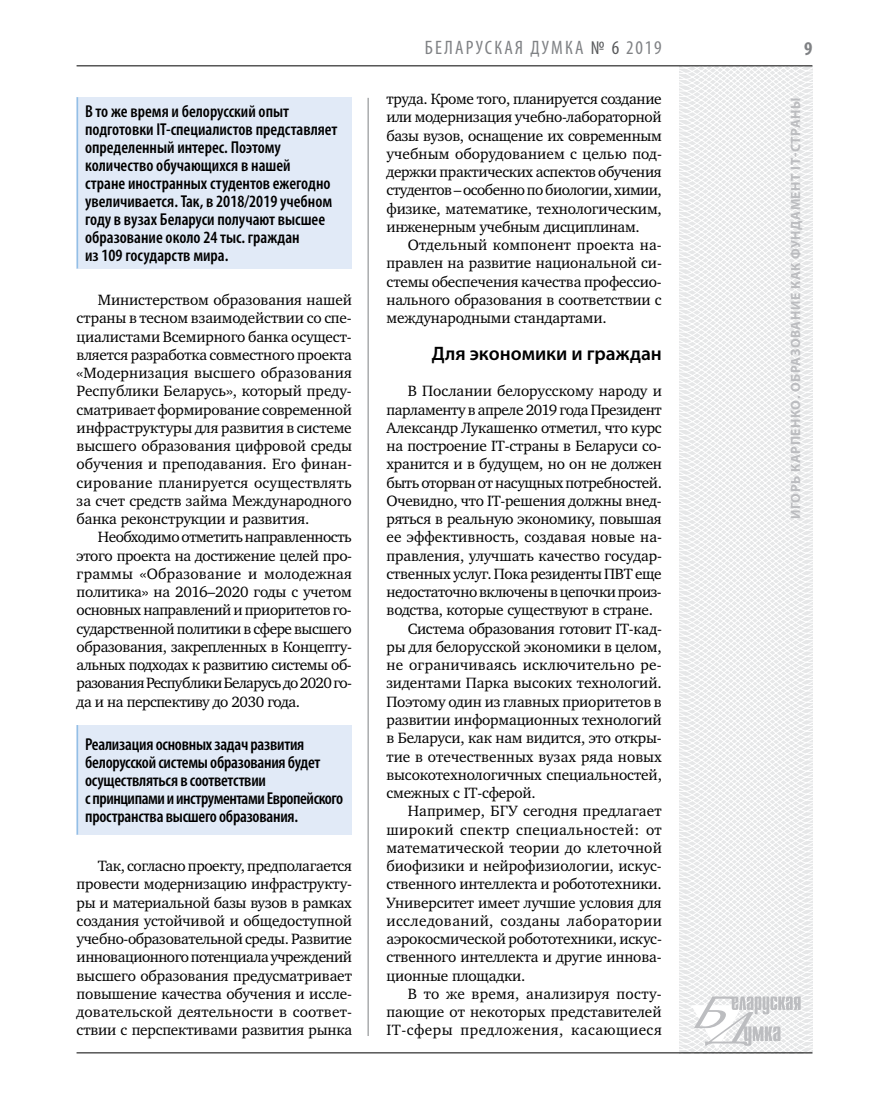
<style>
.page{position:relative;width:872px;height:1106px;background:#fff}
.page>*{position:absolute;margin:0;border:0;box-sizing:border-box;transform-origin:0 0}
.t1{font:condensed 19.5px "Myriad Pro";letter-spacing:.11em;color:#808285}
.t2{font:600 19.5px "Myriad Pro";color:#000}
.t3{font:700 condensed 19.5px "Myriad Pro";color:#808285}
.t4{font:600 condensed 17.25px/18px "Myriad Pro";letter-spacing:-.005em;color:#000}
.t5{font:15.3px/18.3px "Charter C";letter-spacing:-.01em;color:#000;text-align:justify}
.t6{font:15.3px "Charter C";letter-spacing:-.03em;color:#000}
.t7{font:15.3px "Charter C";letter-spacing:.025em;color:#000}
.t8{font:15.3px "Charter C";letter-spacing:.015em;color:#000}
.t9{font:15.3px "Charter C";letter-spacing:.03em;color:#000}
.t10{font:700 13.5px "Myriad Pro";letter-spacing:.04em;color:#bcbdc0}
.s1{color:#58595b}
</style>
<div class="page">
<hr style="left:368px;top:98px;width:1px;height:938px;background:#808285">
<svg style="left:621px;top:65px;width:192px;height:989px"></svg>
<svg style="left:691px;top:996px;width:109px;height:53px"></svg>
<hr style="left:77px;top:65px;width:735px;height:1px;background:#000">
<hr style="left:77px;top:1052px;width:735px;height:1px;background:#000">
<div style="left:77px;top:725px;width:275px;height:109px;background:#e1eaf7"></div>
<div style="left:77px;top:97px;width:275px;height:171px;background:#e1eaf7"></div>
<hr style="left:77px;top:97px;width:1px;height:171px;background:#93bfe6">
<hr style="left:77px;top:725px;width:1px;height:109px;background:#93bfe6">
<p class="t4" style="left:85px;top:102px;width:254px">В то же время и белорусский опыт подготовки IT-специалистов представляет определенный интерес. Поэтому количество обучающихся в нашей<br>стране иностранных студентов ежегодно увеличивается. Так, в 2018/2019 учебном году в вузах Беларуси получают высшее образование около 24 тыс. граждан<br>из 109 государств мира.</p>
<p class="t5" style="left:77px;top:291px;width:277px;text-indent:21px">Министерством образования нашей страны в тесном взаимодействии со спе&shy;циалистами Всемирного банка осущест&shy;вляется разработка совместного проекта «Модернизация высшего образования Республики Беларусь», который преду&shy;сматривает формирование современной инфраструктуры для развития в системе высшего образования цифровой среды обучения и преподавания. Его финан&shy;сирование планируется осуществлять за счет средств займа Международного банка реконструкции и развития.</p>
<p class="t5" style="left:77px;top:528px;width:277px;text-indent:21px">Необходимо отметить направленность этого проекта на достижение целей про&shy;граммы «Образование и молодежная политика» на 2016–2020 годы с учетом основных направлений и приоритетов го&shy;сударственной политики в сфере высшего образования, закрепленных в Концепту&shy;альных подходах к развитию системы об&shy;разования Республики Беларусь до 2020 го&shy;да и на перспективу до 2030 года.</p>
<p class="t4" style="left:85px;top:735px;width:260px">Реализация основных задач развития белорусской системы образования будет осуществляться в соответствии<br>с принципами и инструментами Европейского пространства высшего образования.</p>
<p class="t5" style="left:77px;top:857px;width:277px;text-indent:21px">Так, согласно проекту, предполагается провести модернизацию инфраструкту&shy;ры и материальной базы вузов в рамках создания устойчивой и общедоступной учебно-образовательной среды. Развитие инновационного потенциала учреждений высшего образования предусматривает повышение качества обучения и иссле&shy;довательской деятельности в соответ&shy;ствии с перспективами развития рынка</p>
<p class="t1" style="left:425px;top:36px;width:238px">БЕЛАРУСКАЯ ДУМКА <span class="s1">№ 6</span> 2019</p>
<p class="t3" style="left:804px;top:37px;width:10px">9</p>
<p class="t5" style="left:386px;top:90px;width:277px">труда. Кроме того, планируется создание или модернизация учебно-лабораторной базы вузов, оснащение их современным учебным оборудованием с целью под&shy;держки практических аспектов обучения студентов – особенно по биологии, химии, физике, математике, технологическим, инженерным учебным дисциплинам.</p>
<p class="t5" style="left:386px;top:236px;width:277px;text-indent:21px">Отдельный компонент проекта на&shy;правлен на развитие национальной си&shy;стемы обеспечения качества профессио&shy;нального образования в соответствии с международными стандартами.</p>
<p class="t2" style="left:432px;top:341px;width:232px">Для экономики и граждан</p>
<p class="t5" style="left:408px;top:382px;width:256px">В Послании белорусскому народу и</p>
<p class="t5" style="left:386px;top:400px;width:277px">парламенту в апреле 2019 года Президент</p>
<p class="t5" style="left:386px;top:418px;width:277px">Александр Лукашенко отметил, что курс</p>
<p class="t5" style="left:386px;top:437px;width:277px">на построение IT-страны в Беларуси со-</p>
<p class="t5" style="left:386px;top:455px;width:277px">хранится и в будущем, но он не должен</p>
<p class="t6" style="left:386px;top:474px;width:277px">быть оторван от насущных потребностей.</p>
<p class="t5" style="left:386px;top:491px;width:275px">Очевидно, что IT-решения должны внед-</p>
<p class="t5" style="left:386px;top:510px;width:277px">ряться в реальную экономику, повышая</p>
<p class="t5" style="left:386px;top:528px;width:277px">ее эффективность, создавая новые на-</p>
<p class="t5" style="left:386px;top:546px;width:277px">правления, улучшать качество государ-</p>
<p class="t5" style="left:386px;top:564px;width:277px">ственных услуг. Пока резиденты ПВТ еще</p>
<p class="t6" style="left:386px;top:583px;width:277px">недостаточно включены в цепочки произ-</p>
<p class="t5" style="left:386px;top:601px;width:268px">водства, которые существуют в стране.</p>
<p class="t5" style="left:408px;top:619px;width:256px">Система образования готовит IT-кад-</p>
<p class="t5" style="left:386px;top:638px;width:277px">ры для белорусской экономики в целом,</p>
<p class="t8" style="left:386px;top:656px;width:277px">не ограничиваясь исключительно ре-</p>
<p class="t5" style="left:386px;top:674px;width:277px">зидентами Парка высоких технологий.</p>
<p class="t5" style="left:386px;top:692px;width:277px">Поэтому один из главных приоритетов в</p>
<p class="t5" style="left:386px;top:711px;width:277px">развитии информационных технологий</p>
<p class="t5" style="left:386px;top:729px;width:277px">в Беларуси, как нам видится, это откры-</p>
<p class="t5" style="left:386px;top:747px;width:277px">тие в отечественных вузах ряда новых</p>
<p class="t5" style="left:386px;top:765px;width:277px">высокотехнологичных специальностей,</p>
<p class="t5" style="left:386px;top:784px;width:151px">смежных с IT-сферой.</p>
<p class="t5" style="left:408px;top:802px;width:255px">Например, БГУ сегодня предлагает</p>
<p class="t7" style="left:386px;top:821px;width:277px">широкий спектр специальностей: от</p>
<p class="t5" style="left:386px;top:838px;width:277px">математической теории до клеточной</p>
<p class="t5" style="left:386px;top:857px;width:277px">биофизики и нейрофизиологии, искус-</p>
<p class="t5" style="left:386px;top:875px;width:277px">ственного интеллекта и робототехники.</p>
<p class="t5" style="left:386px;top:893px;width:277px">Университет имеет лучшие условия для</p>
<p class="t7" style="left:386px;top:912px;width:277px">исследований, созданы лаборатории</p>
<p class="t5" style="left:386px;top:930px;width:277px">аэрокосмической робототехники, искус-</p>
<p class="t5" style="left:386px;top:948px;width:277px">ственного интеллекта и другие иннова-</p>
<p class="t5" style="left:386px;top:966px;width:141px">ционные площадки.</p>
<p class="t8" style="left:408px;top:985px;width:255px">В то же время, анализируя посту-</p>
<p class="t5" style="left:386px;top:1003px;width:277px">пающие от некоторых представителей</p>
<p class="t9" style="left:386px;top:1021px;width:277px">ІТ-сферы предложения, касающиеся</p>
<p class="t10" style="left:787px;top:519px;width:423px;rotate:-90deg">Игорь КАРПЕНКО. Образование как фундамент IT-страны</p>
</div>
